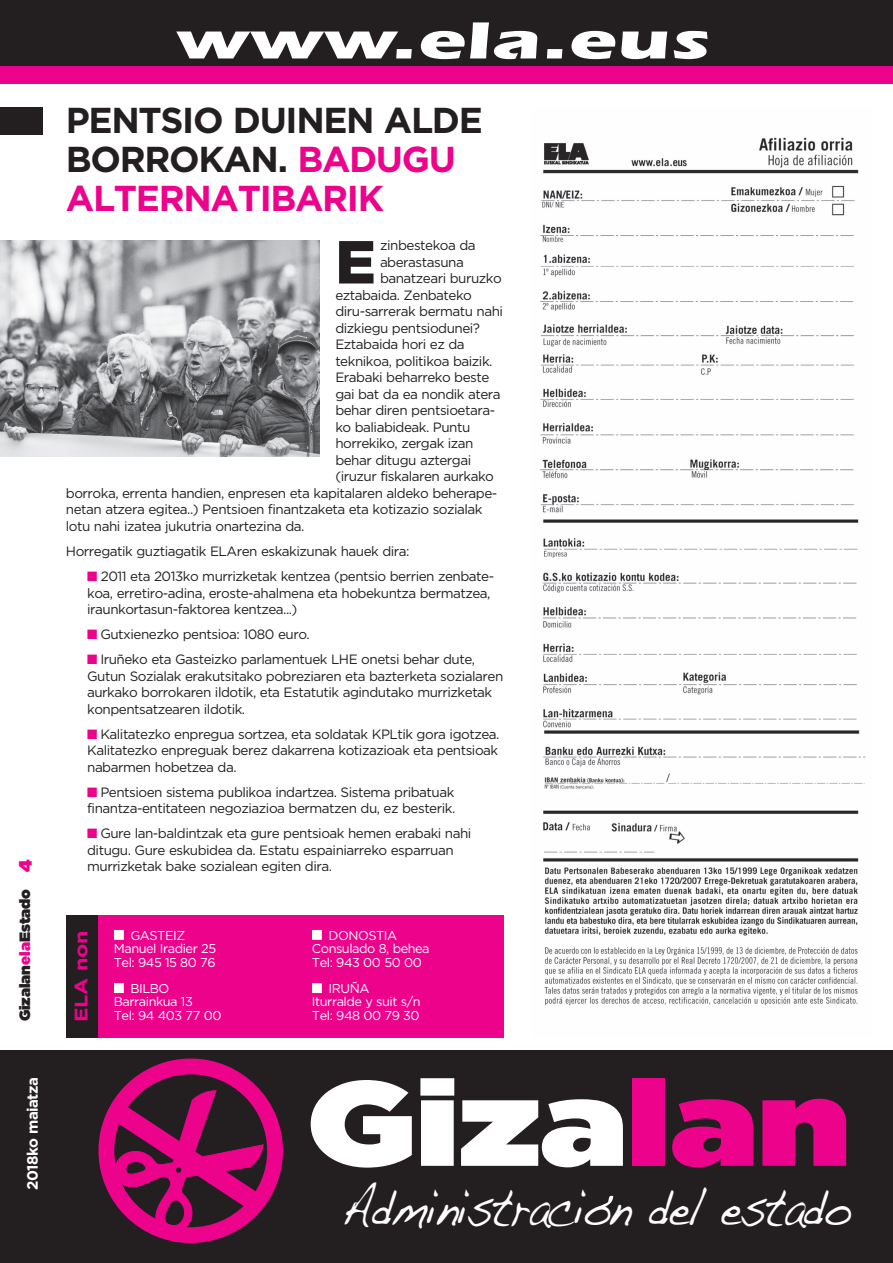
<style>
.page{position:relative;width:893px;height:1263px;background:#fff}
.page>*{position:absolute;margin:0;border:0;box-sizing:border-box;transform-origin:0 0}
.t1{font:120px "Gotham Ultra";color:#fff;scale:1.2 1}
.t2{font:900 60.6px "Gotham";color:#231f20}
.t3{font:54px "Handwriting Dakota";letter-spacing:-.035em;color:#fff;scale:.8 1}
.t4{font:700 54px "Itc Eras";color:#fff;scale:1.5 1}
.t5{font:700 36px/39px "Gotham";letter-spacing:-.035em;color:#231f20}
.t6{font:700 18px "Gotham";color:#ed028c;scale:1.2 1}
.t7{font:15px "Gotham Ultra";color:#231f20}
.t8{font:700 15px "Gotham";letter-spacing:-.035em;color:#fff}
.t9{font:13.5px/16.5px "Gotham";letter-spacing:-.035em;color:#231f20}
.t10{font:12.75px/13.5px "Gotham";letter-spacing:-.035em;color:#fff}
.s1{color:#ed028c}
.s2{font-size:18px;color:#ed028c}
</style>
<div class="page">
<div style="left:0;top:1050px;width:893px;height:213px;background:#231f20"></div>
<div style="left:0;top:0;width:893px;height:67px;background:#231f20"></div>
<svg style="left:98px;top:1058px;width:185px;height:185px"></svg>
<div style="left:0;top:107px;width:43px;height:28px;background:#231f20"></div>
<div style="left:0;top:66px;width:893px;height:18px;background:#ed028c"></div>
<div style="left:66px;top:915px;width:33px;height:122px;background:#231f20"></div>
<div style="left:99px;top:915px;width:405px;height:122px;background:#ed028c"></div>
<img style="left:540px;top:137px;width:326px;height:869px">
<img style="left:0;top:241px;width:320px;height:215px">
<p class="t7" style="left:16px;top:1021px;width:163px;rotate:-90deg">Gizalan<span class="s1">ela</span>Estado <span class="s2">4</span></p>
<p class="t8" style="left:24px;top:1190px;width:114px;rotate:-90deg">2018ko maiatza</p>
<h3 class="t4" style="left:175px;top:21px;width:358px">www.ela.eus</h3>
<h3 class="t5" style="left:66px;top:100px;width:418px">PENTSIO DUINEN ALDE<br>BORROKAN. <span class="s1">BADUGU<br>ALTERNATIBARIK</span></h3>
<h2 class="t2" style="left:335px;top:227px;width:42px">E</h2>
<p class="t9" style="left:380px;top:237px;width:97px">zinbestekoa da</p>
<p class="t9" style="left:380px;top:254px;width:85px">aberastasuna</p>
<p class="t9" style="left:380px;top:270px;width:123px">banatzeari buruzko</p>
<p class="t9" style="left:335px;top:287px;width:138px">eztabaida. Zenbateko</p>
<p class="t9" style="left:335px;top:303px;width:169px">diru-sarrerak bermatu nahi</p>
<p class="t9" style="left:335px;top:320px;width:146px">dizkiegu pentsiodunei?</p>
<p class="t9" style="left:335px;top:336px;width:131px">Eztabaida hori ez da</p>
<p class="t9" style="left:335px;top:353px;width:159px">teknikoa, politikoa baizik.</p>
<p class="t9" style="left:335px;top:369px;width:156px">Erabaki beharreko beste</p>
<p class="t9" style="left:335px;top:386px;width:167px">gai bat da ea nondik atera</p>
<p class="t9" style="left:335px;top:402px;width:161px">behar diren pentsioetara-</p>
<p class="t9" style="left:335px;top:419px;width:136px">ko baliabideak. Puntu</p>
<p class="t9" style="left:335px;top:435px;width:140px">horrekiko, zergak izan</p>
<p class="t9" style="left:335px;top:452px;width:137px">behar ditugu aztergai</p>
<p class="t9" style="left:335px;top:468px;width:160px">(iruzur fiskalaren aurkako</p>
<p class="t9" style="left:66px;top:485px;width:433px">borroka, errenta handien, enpresen eta kapitalaren aldeko beherape-</p>
<p class="t9" style="left:66px;top:501px;width:418px">netan atzera egitea..) Pentsioen finantzaketa eta kotizazio sozialak</p>
<p class="t9" style="left:66px;top:518px;width:240px">lotu nahi izatea jukutria onartezina da.</p>
<p class="t9" style="left:66px;top:543px;width:345px">Horregatik guztiagatik ELAren eskakizunak hauek dira:</p>
<p class="t9" style="left:87px;top:568px;width:408px"><span class="s1">■</span> 2011 eta 2013ko murrizketak kentzea (pentsio berrien zenbate&shy;koa, erretiro-adina, eroste-ahalmena eta hobekuntza bermatzea, iraunkortasun-faktorea kentzea...)</p>
<p class="t9" style="left:87px;top:626px;width:224px"><span class="s1">■</span> Gutxienezko pentsioa: 1080 euro.</p>
<p class="t9" style="left:87px;top:651px;width:418px"><span class="s1">■</span> Iruñeko eta Gasteizko parlamentuek LHE onetsi behar dute, Gutun Sozialak erakutsitako pobreziaren eta bazterketa sozialaren aurkako borrokaren ildotik, eta Estatutik agindutako murrizketak konpentsatzearen ildotik.</p>
<p class="t9" style="left:87px;top:725px;width:414px;text-align:justify"><span class="s1">■</span> Kalitatezko enpregua sortzea, eta soldatak KPLtik gora igotzea.<br>Kalitatezko enpreguak berez dakarrena kotizazioak eta pentsioak nabarmen hobetzea da.</p>
<p class="t9" style="left:87px;top:783px;width:370px"><span class="s1">■</span> Pentsioen sistema publikoa indartzea. Sistema pribatuak finantza-entitateen negoziazioa bermatzen du, ez besterik.</p>
<p class="t9" style="left:87px;top:825px;width:386px"><span class="s1">■</span> Gure lan-baldintzak eta gure pentsioak hemen erabaki nahi ditugu. Gure eskubidea da. Estatu espainiarreko esparruan murrizketak bake sozialean egiten dira.</p>
<h3 class="t6" style="left:71px;top:1022px;width:78px;rotate:-90deg">ELA non</h3>
<p class="t10" style="left:114px;top:928px;width:104px">■ GASTEIZ<br>Manuel Iradier 25<br>Tel: 945 15 80 76</p>
<p class="t10" style="left:114px;top:981px;width:109px">■ BILBO<br>Barrainkua 13<br>Tel: 94 403 77 00</p>
<p class="t10" style="left:312px;top:928px;width:119px">■ DONOSTIA<br>Consulado 8, behea<br>Tel: 943 00 50 00</p>
<p class="t10" style="left:312px;top:981px;width:110px">■ IRUÑA<br>Iturralde y suit s/n<br>Tel: 948 00 79 30</p>
<h1 class="t1" style="left:307px;top:1054px;width:454px">Giza<span class="s1">lan</span></h1>
<h3 class="t3" style="left:341px;top:1167px;width:638px">Administracion del estado</h3>
</div>
